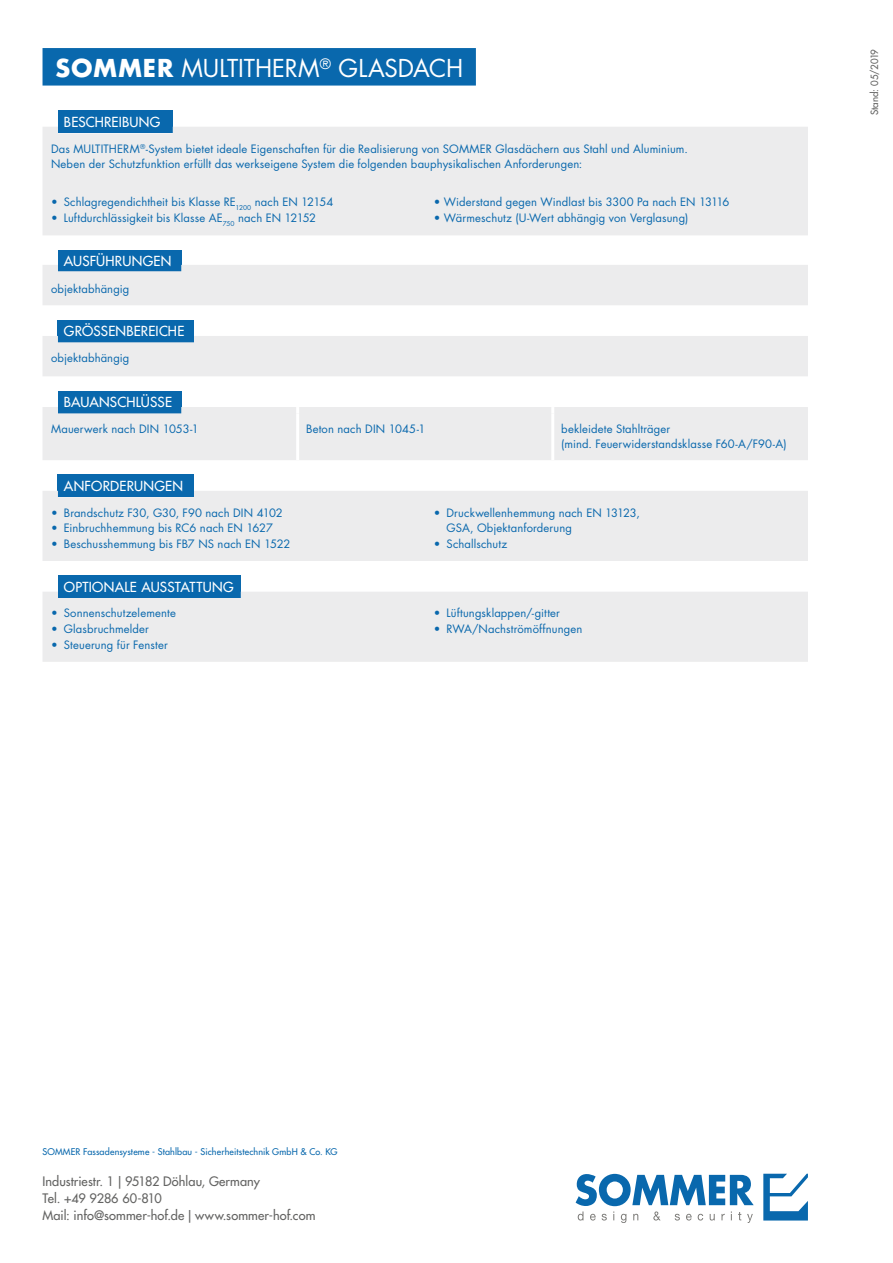
<style>
.page{position:relative;width:893px;height:1263px;background:#fff}
.page>*{position:absolute;margin:0;border:0;box-sizing:border-box;transform-origin:0 0}
.t1{font:24px "Futura";letter-spacing:-.005em;color:#fff}
.t2{font:13.5px "Futura";letter-spacing:.015em;color:#fff}
.t3{font:12.75px/17.2px "Futura";letter-spacing:.005em;color:#636362}
.t4{font:11.25px/15.8px "Futura";letter-spacing:.01em;color:#0968ad}
.t5{font:9.75px "Futura";letter-spacing:.005em;color:#636362}
.t6{font:9px "Futura";letter-spacing:.015em;color:#0968ad}
.s1{font-weight:700}
</style>
<div class="page">
<svg style="left:576px;top:1174px;width:178px;height:49px"></svg>
<svg style="left:763px;top:1174px;width:45px;height:46px"></svg>
<div style="left:43px;top:48px;width:433px;height:38px;background:#0968ad"></div>
<div style="left:58px;top:111px;width:115px;height:22px;background:#0968ad"></div>
<div style="left:43px;top:127px;width:765px;height:108px;background:#ececed"></div>
<div style="left:58px;top:250px;width:123px;height:21px;background:#0968ad"></div>
<div style="left:43px;top:265px;width:765px;height:40px;background:#ececed"></div>
<div style="left:58px;top:320px;width:136px;height:22px;background:#0968ad"></div>
<div style="left:43px;top:336px;width:765px;height:40px;background:#ececed"></div>
<div style="left:58px;top:391px;width:123px;height:22px;background:#0968ad"></div>
<div style="left:43px;top:407px;width:765px;height:53px;background:#ececed"></div>
<hr style="left:551px;top:413px;width:3px;height:47px;background:#fff">
<div style="left:58px;top:475px;width:136px;height:22px;background:#0968ad"></div>
<div style="left:43px;top:491px;width:765px;height:70px;background:#ececed"></div>
<div style="left:58px;top:575px;width:183px;height:23px;background:#0968ad"></div>
<div style="left:43px;top:592px;width:765px;height:70px;background:#ececed"></div>
<h1 class="t1" style="left:55px;top:52px;width:409px"><span class="s1">SOMMER</span> MULTITHERM<sup>®</sup> GLASDACH</h1>
<p class="t2" style="left:64px;top:114px;width:98px">BESCHREIBUNG</p>
<p class="t4" style="left:51px;top:141px;width:638px">Das MULTITHERM<sup>®</sup>-System bietet ideale Eigenschaften für die Realisierung von SOMMER Glasdächern aus Stahl und Aluminium.<br>Neben der Schutzfunktion erfüllt das werkseigene System die folgenden bauphysikalischen Anforderungen:</p>
<p class="t4" style="left:51px;top:194px;width:284px">• Schlagregendichtheit bis Klasse RE<sub>1200</sub> nach EN 12154</p>
<p class="t4" style="left:434px;top:194px;width:297px">• Widerstand gegen Windlast bis 3300 Pa nach EN 13116</p>
<p class="t4" style="left:51px;top:210px;width:267px">• Luftdurchlässigkeit bis Klasse AE<sub>750</sub> nach EN 12152</p>
<p class="t4" style="left:434px;top:210px;width:256px">• Wärmeschutz (U-Wert abhängig von Verglasung)</p>
<p class="t2" style="left:64px;top:252px;width:109px">AUSFÜHRUNGEN</p>
<p class="t4" style="left:51px;top:281px;width:80px">objektabhängig</p>
<p class="t2" style="left:64px;top:323px;width:122px">GRÖSSENBEREICHE</p>
<p class="t4" style="left:51px;top:350px;width:80px">objektabhängig</p>
<p class="t2" style="left:64px;top:394px;width:110px">BAUANSCHLÜSSE</p>
<p class="t4" style="left:51px;top:421px;width:149px">Mauerwerk nach DIN 1053-1</p>
<p class="t4" style="left:306px;top:421px;width:121px">Beton nach DIN 1045-1</p>
<p class="t4" style="left:561px;top:421px;width:227px">bekleidete Stahlträger<br>(mind. Feuerwiderstandsklasse F60-A/F90-A)</p>
<p class="t2" style="left:64px;top:478px;width:121px">ANFORDERUNGEN</p>
<p class="t4" style="left:51px;top:505px;width:233px">• Brandschutz F30, G30, F90 nach DIN 4102</p>
<p class="t4" style="left:51px;top:520px;width:223px">• Einbruchhemmung bis RC6 nach EN 1627</p>
<p class="t4" style="left:51px;top:536px;width:241px">• Beschusshemmung bis FB7 NS nach EN 1522</p>
<p class="t4" style="left:446px;top:505px;width:195px;text-indent:-13px">• Druckwellenhemmung nach EN 13123,<br>GSA, Objektanforderung</p>
<p class="t4" style="left:434px;top:536px;width:75px">• Schallschutz</p>
<p class="t2" style="left:64px;top:579px;width:171px">OPTIONALE AUSSTATTUNG</p>
<p class="t4" style="left:51px;top:605px;width:126px">• Sonnenschutzelemente</p>
<p class="t4" style="left:51px;top:621px;width:100px">• Glasbruchmelder</p>
<p class="t4" style="left:51px;top:637px;width:118px">• Steuerung für Fenster</p>
<p class="t4" style="left:434px;top:605px;width:128px">• Lüftungsklappen/-gitter</p>
<p class="t4" style="left:434px;top:621px;width:150px">• RWA/Nachströmöffnungen</p>
<p class="t5" style="left:868px;top:115px;width:68px;rotate:-90deg">Stand: 05/2019</p>
<p class="t6" style="left:43px;top:1146px;width:297px">SOMMER Fassadensysteme - Stahlbau - Sicherheitstechnik GmbH &amp; Co. KG</p>
<p class="t3" style="left:43px;top:1173px;width:274px">Industriestr. 1|95182 Döhlau, Germany<br>Tel. +49 9286 60-810<br>Mail: info@sommer-hof.de|www.sommer-hof.com</p>
</div>
